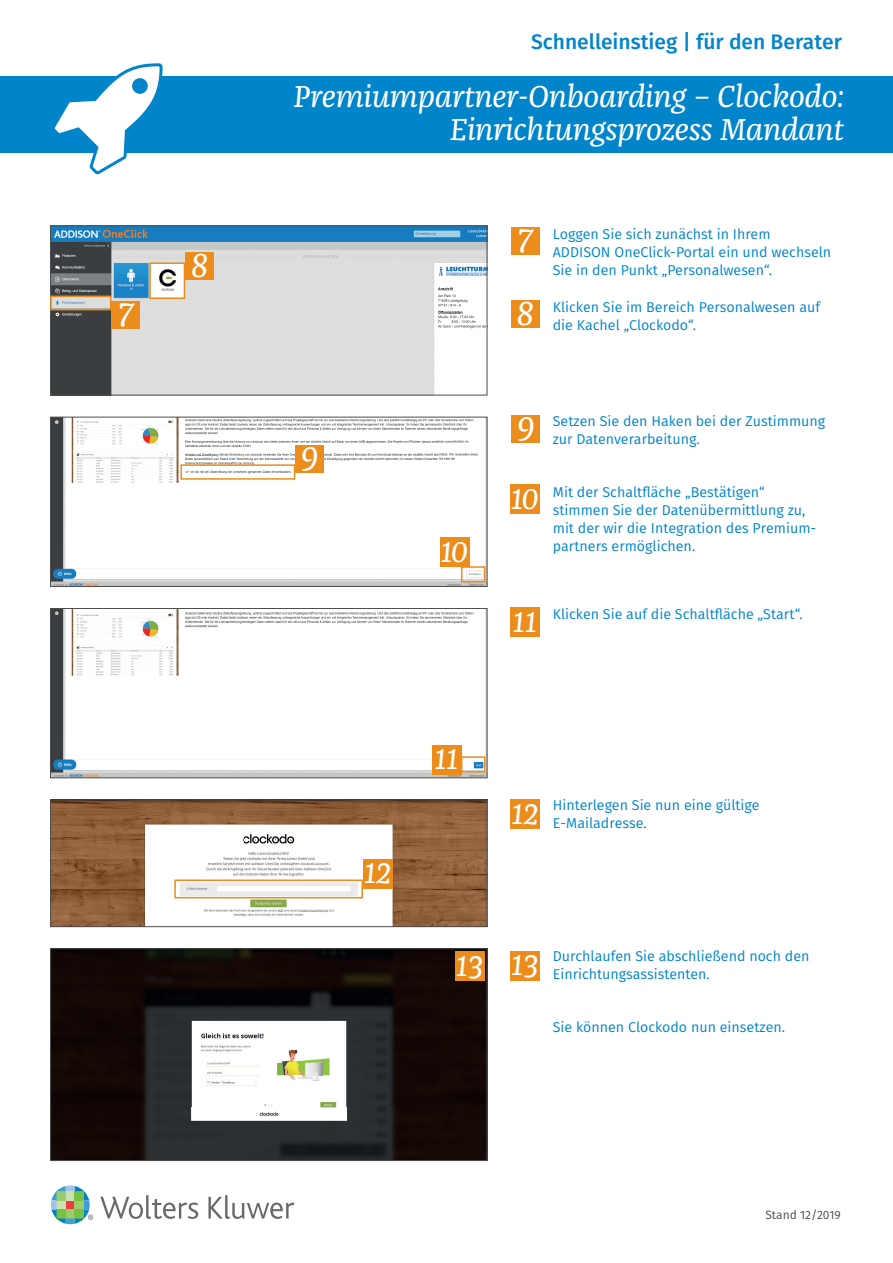
<style>
.page{position:relative;width:893px;height:1263px;background:#fff}
.page>*{position:absolute;margin:0;border:0;box-sizing:border-box;transform-origin:0 0}
.t1{font:italic 34.5px "Franziska Pro";color:#fff}
.t2{font:italic 33px "Franziska Pro";color:#fff}
.t3{font:italic 31.5px/33px "Franziska Pro";letter-spacing:-.01em;color:#fff;text-align:right}
.t4{font:500 21px "Fira Sans";color:#0084ca}
.t5{font:14.25px/18px "Fira Sans";color:#0084ca}
.t6{font:12px "Fira Sans";color:#4b4c4d}
</style>
<div class="page">
<div style="left:0;top:77px;width:893px;height:76px;background:#0084ca"></div>
<svg style="left:100px;top:1195px;width:98px;height:24px"></svg>
<svg style="left:208px;top:1195px;width:86px;height:24px"></svg>
<svg style="left:51px;top:1185px;width:42px;height:39px"></svg>
<div style="left:511px;top:300px;width:29px;height:28px;background:#eb8c1b"></div>
<div style="left:511px;top:415px;width:29px;height:27px;background:#eb8c1b"></div>
<svg style="left:49px;top:63px;width:115px;height:112px"></svg>
<div style="left:511px;top:227px;width:29px;height:27px;background:#eb8c1b"></div>
<img style="left:52px;top:227px;width:433px;height:166px">
<div style="left:50px;top:225px;width:437px;height:170px;border:1px solid #4b4c4d"></div>
<div style="left:111px;top:301px;width:29px;height:27px;background:#eb8c1b"></div>
<div style="left:50px;top:296px;width:61px;height:14px;border:2px solid #eb8c1b"></div>
<div style="left:149px;top:262px;width:36px;height:37px;border:2px solid #eb8c1b"></div>
<div style="left:185px;top:252px;width:29px;height:27px;background:#eb8c1b"></div>
<div style="left:510px;top:484px;width:30px;height:30px;background:#eb8c1b"></div>
<div style="left:510px;top:799px;width:30px;height:30px;background:#eb8c1b"></div>
<div style="left:510px;top:607px;width:30px;height:30px;background:#eb8c1b"></div>
<img style="left:52px;top:419px;width:433px;height:166px">
<div style="left:50px;top:417px;width:437px;height:170px;border:1px solid #4b4c4d"></div>
<div style="left:295px;top:445px;width:29px;height:27px;background:#eb8c1b"></div>
<div style="left:180px;top:464px;width:115px;height:16px;border:2px solid #eb8c1b"></div>
<div style="left:461px;top:566px;width:24px;height:16px;border:2px solid #eb8c1b"></div>
<div style="left:440px;top:537px;width:29px;height:30px;background:#eb8c1b"></div>
<img style="left:52px;top:610px;width:433px;height:166px">
<div style="left:50px;top:608px;width:437px;height:170px;border:1px solid #4b4c4d"></div>
<div style="left:461px;top:756px;width:24px;height:16px;border:2px solid #eb8c1b"></div>
<div style="left:432px;top:745px;width:29px;height:30px;background:#eb8c1b"></div>
<img style="left:52px;top:801px;width:433px;height:124px">
<div style="left:50px;top:799px;width:437px;height:128px;border:1px solid #4b4c4d"></div>
<div style="left:174px;top:879px;width:189px;height:19px;border:2px solid #eb8c1b"></div>
<div style="left:363px;top:859px;width:30px;height:30px;background:#eb8c1b"></div>
<div style="left:510px;top:951px;width:30px;height:29px;background:#eb8c1b"></div>
<img style="left:52px;top:950px;width:433px;height:209px">
<div style="left:50px;top:948px;width:437px;height:213px;border:1px solid #4b4c4d"></div>
<div style="left:455px;top:951px;width:30px;height:30px;background:#eb8c1b"></div>
<h1 class="t1" style="left:118px;top:291px;width:17px">7</h1>
<h1 class="t1" style="left:191px;top:244px;width:19px">8</h1>
<h3 class="t4" style="left:531px;top:25px;width:312px">Schnelleinstieg | für den Berater</h3>
<h3 class="t3" style="left:293px;top:80px;width:552px">Premiumpartner-Onboarding – Clockodo:<br>Einrichtungsprozess Mandant</h3>
<h1 class="t1" style="left:301px;top:435px;width:20px">9</h1>
<h2 class="t2" style="left:441px;top:530px;width:29px">10</h2>
<h1 class="t1" style="left:517px;top:217px;width:17px">7</h1>
<h1 class="t1" style="left:516px;top:292px;width:19px">8</h1>
<p class="t5" style="left:553px;top:224px;width:280px">Loggen Sie sich zunächst in Ihrem<br>ADDISON OneClick-Portal ein und wechseln<br>Sie in den Punkt „Personalwesen“.</p>
<p class="t5" style="left:553px;top:298px;width:269px">Klicken Sie im Bereich Personalwesen auf die Kachel „Clockodo“.</p>
<h1 class="t1" style="left:517px;top:405px;width:20px">9</h1>
<h2 class="t2" style="left:511px;top:477px;width:29px">10</h2>
<p class="t5" style="left:553px;top:412px;width:274px">Setzen Sie den Haken bei der Zustimmung zur Datenverarbeitung.</p>
<p class="t5" style="left:553px;top:483px;width:265px">Mit der Schaltfläche „Bestätigen“ stimmen Sie der Datenübermittlung zu, mit der wir die Integration des Premium&shy;partners ermöglichen.</p>
<h2 class="t2" style="left:513px;top:600px;width:25px">11</h2>
<p class="t5" style="left:553px;top:605px;width:252px">Klicken Sie auf die Schaltfläche „Start“.</p>
<h2 class="t2" style="left:365px;top:852px;width:28px">12</h2>
<h2 class="t2" style="left:435px;top:738px;width:25px">11</h2>
<h2 class="t2" style="left:512px;top:792px;width:28px">12</h2>
<p class="t5" style="left:553px;top:796px;width:208px">Hinterlegen Sie nun eine gültige<br>E-Mailadresse.</p>
<h2 class="t2" style="left:456px;top:944px;width:84px">13 13</h2>
<p class="t5" style="left:553px;top:947px;width:258px">Durchlaufen Sie abschließend noch den<br>Einrichtungsassistenten.</p>
<p class="t5" style="left:553px;top:1018px;width:234px">Sie können Clockodo nun einsetzen.</p>
<p class="t6" style="left:765px;top:1206px;width:77px">Stand 12/2019</p>
</div>
